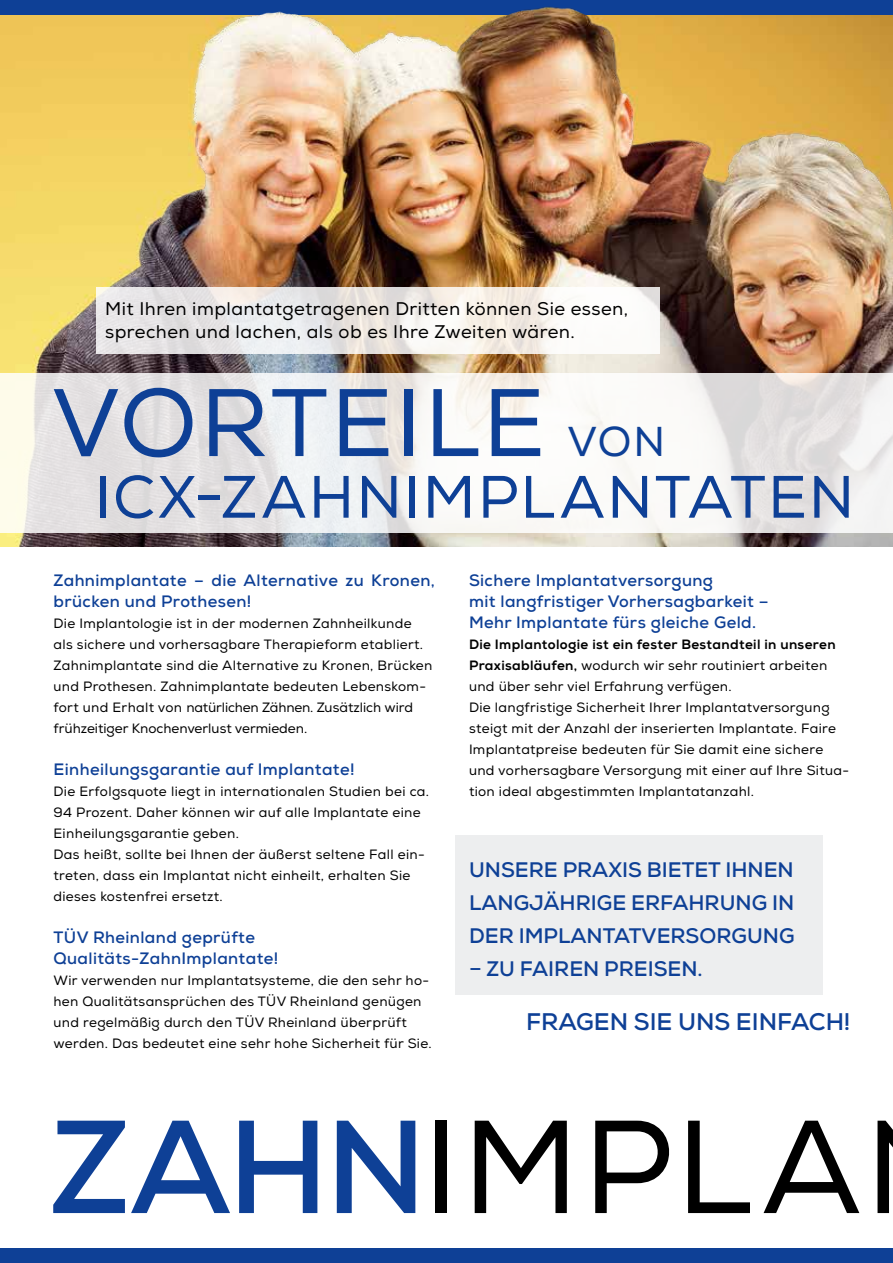
<style>
.page{position:relative;width:893px;height:1263px;background:#fff}
.page>*{position:absolute;margin:0;border:0;box-sizing:border-box;transform-origin:0 0}
.t1{font:132px "Nexa";letter-spacing:.03em;color:#000}
.t2{font:95.7px "Nexa";letter-spacing:.03em;color:#0e4096}
.t3{font:59.7px "Nexa";letter-spacing:.04em;color:#0e4096}
.t4{font:41.7px "Nexa";color:#0e4096}
.t5{font:700 24px "Nexa";color:#0e4096}
.t6{font:700 21px/33px "Nexa";color:#0e4096;text-align:justify}
.t7{font:18.3px/23.2px "Nexa";letter-spacing:.025em;color:#000}
.t8{font:700 16.5px/21px "Nexa";letter-spacing:.025em;color:#0e4096}
.t9{font:13.5px/21px "Nexa";letter-spacing:.025em;color:#000}
.t10{font:13.5px "Nexa X Bold";letter-spacing:.025em;color:#000}
.s1{font-family:"Nexa X Bold"}
.s2{font-weight:700;color:#0e4096}
</style>
<div class="page">
<img style="left:0;top:15px;width:893px;height:532px">
<div style="left:455px;top:836px;width:368px;height:159px;background:#edeeef"></div>
<div style="left:0;top:0;width:893px;height:15px;background:#0e4096"></div>
<div style="left:0;top:1248px;width:893px;height:15px;background:#0e4096"></div>
<svg style="left:97px;top:287px;width:563px;height:67px"></svg>
<svg style="left:0;top:373px;width:893px;height:159px"></svg>
<h3 class="t7" style="left:105px;top:297px;width:525px">Mit Ihren implantatgetragenen Dritten können Sie essen, sprechen und lachen, als ob es Ihre Zweiten wären.</h3>
<h2 class="t2" style="left:52px;top:366px;width:495px">VORTEILE</h2>
<h3 class="t4" style="left:568px;top:417px;width:99px">VON</h3>
<h3 class="t3" style="left:94px;top:461px;width:761px">ICX-ZAHNIMPLANTATEN</h3>
<p class="t8" style="left:54px;top:570px;width:383px">Zahnimplantate – die Alternative zu Kronen, brücken und Prothesen!</p>
<p class="t9" style="left:54px;top:613px;width:380px">Die Implantologie ist in der modernen Zahnheilkunde als sichere und vorhersagbare Therapieform etabliert.<br>Zahnimplantate sind die Alternative zu Kronen, Brücken und Prothesen. Zahnimplantate bedeuten Lebenskom&shy;fort und Erhalt von natürlichen Zähnen. Zusätzlich wird frühzeitiger Knochenverlust vermieden.</p>
<p class="t8" style="left:54px;top:759px;width:303px">Einheilungsgarantie auf Implantate!</p>
<p class="t9" style="left:54px;top:781px;width:377px">Die Erfolgsquote liegt in internationalen Studien bei ca.<br>94 Prozent. Daher können wir auf alle Implantate eine Einheilungsgarantie geben.<br>Das heißt, sollte bei Ihnen der äußerst seltene Fall ein&shy;treten, dass ein Implantat nicht einheilt, erhalten Sie dieses kostenfrei ersetzt.</p>
<p class="t8" style="left:54px;top:927px;width:226px">TÜV Rheinland geprüfte<br>Qualitäts-ZahnImplantate!</p>
<p class="t9" style="left:54px;top:970px;width:380px">Wir verwenden nur Implantatsysteme, die den sehr ho&shy;hen Qualitätsansprüchen des TÜV Rheinland genügen und regelmäßig durch den TÜV Rheinland überprüft werden. Das bedeutet eine sehr hohe Sicherheit für Sie.</p>
<p class="t8" style="left:469px;top:570px;width:301px">Sichere Implantatversorgung<br>mit langfristiger Vorhersagbarkeit –<br>Mehr Implantate fürs gleiche Geld.</p>
<p class="t10" style="left:469px;top:636px;width:368px">Die Implantologie ist ein fester Bestandteil in unseren</p>
<p class="t9" style="left:469px;top:655px;width:382px"><span class="s1">Praxisabläufen,</span> wodurch wir sehr routiniert arbeiten und über sehr viel Erfahrung verfügen.<br>Die langfristige Sicherheit Ihrer Implantatversorgung steigt mit der Anzahl der inserierten Implantate. Faire Implantatpreise bedeuten für Sie damit eine sichere und vorhersagbare Versorgung mit einer auf Ihre Situa&shy;tion ideal abgestimmten Implantatanzahl.</p>
<h3 class="t6" style="left:469px;top:854px;width:327px">UNSERE PRAXIS BIETET IHNEN LANGJÄHRIGE ERFAHRUNG IN DER IMPLANTATVERSORGUNG</h3>
<h3 class="t6" style="left:469px;top:953px;width:235px">– ZU FAIREN PREISEN.</h3>
<h3 class="t5" style="left:526px;top:1007px;width:326px">FRAGEN SIE UNS EINFACH!</h3>
<h1 class="t1" style="left:50px;top:1088px;width:813px"><span class="s2">ZAHN</span>IMPLA</h1>
</div>
